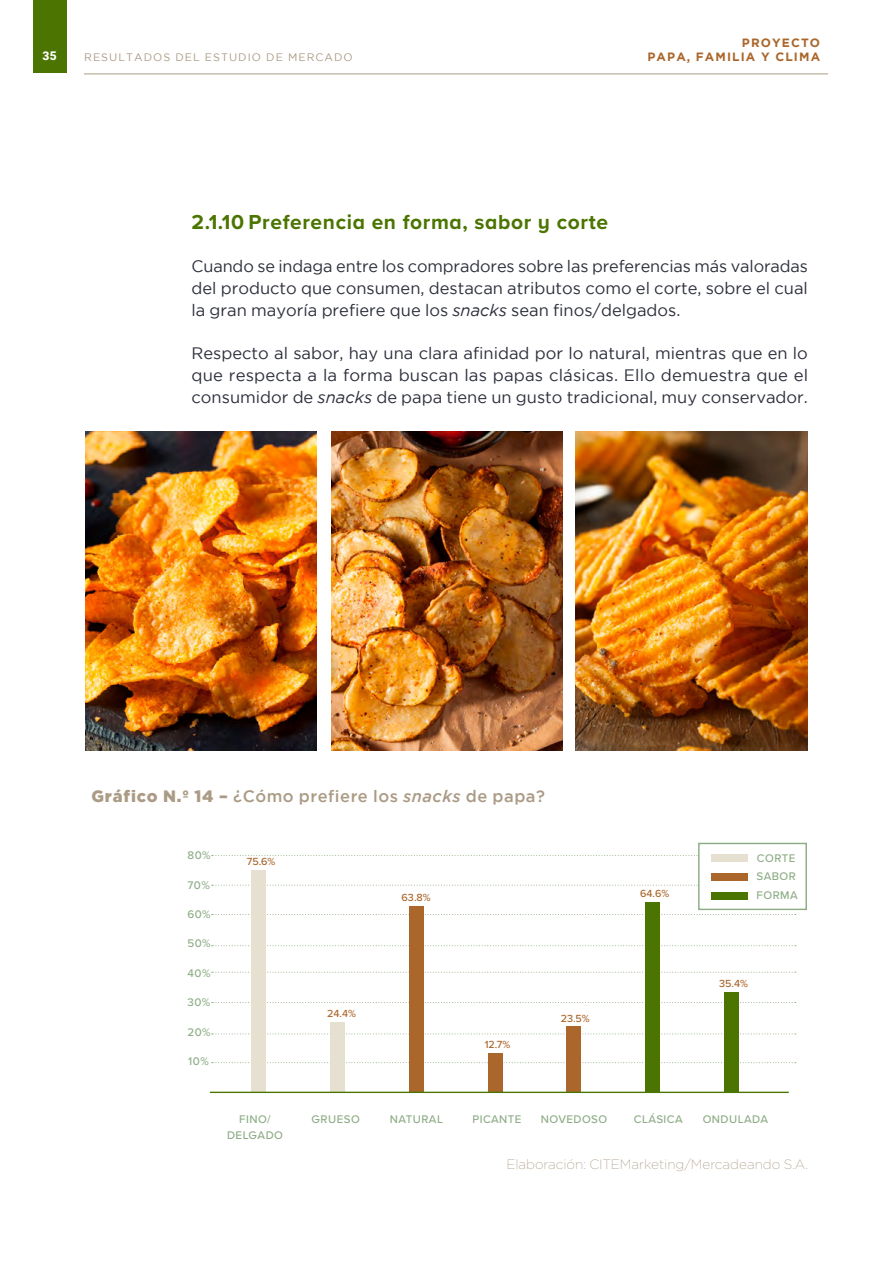
<style>
.page{position:relative;width:893px;height:1263px;background:#fff}
.page>*{position:absolute;margin:0;border:0;box-sizing:border-box;transform-origin:0 0}
.t1{font:700 21px "Proxima Nova A";letter-spacing:.03em;color:#4b7500}
.t2{font:16.5px/21.8px "Gotham";color:#2c2f3b;text-align:justify}
.t3{font:500 16.5px "Gotham";letter-spacing:.03em;color:#ab9b85}
.t4{font:200 13.5px "Gotham";color:#ab9b85}
.t5{font:700 12px "Gotham";letter-spacing:.095em;color:#aa662b}
.t6{font:900 12px "Roboto";color:#fff}
.t7{font:500 11.4px/18.5px "Proxima Nova A";letter-spacing:.04em;color:#8ead86}
.t8{font:10.8px "Gotham";letter-spacing:.095em;color:#ab9b85}
.t9{font:500 10.65px "Proxima Nova A";letter-spacing:-.005em;color:#aa662b}
.s1{font-style:italic}
.s2{font-weight:900}
</style>
<div class="page">
<img style="left:575px;top:432px;width:233px;height:318px">
<svg style="left:212px;top:855px;width:486px;height:1px"></svg>
<svg style="left:212px;top:972px;width:584px;height:1px"></svg>
<svg style="left:212px;top:945px;width:584px;height:1px"></svg>
<svg style="left:212px;top:914px;width:584px;height:1px"></svg>
<svg style="left:212px;top:885px;width:486px;height:1px"></svg>
<svg style="left:212px;top:1062px;width:584px;height:1px"></svg>
<svg style="left:212px;top:1033px;width:584px;height:1px"></svg>
<svg style="left:212px;top:1002px;width:584px;height:1px"></svg>
<div style="left:251px;top:870px;width:15px;height:222px;background:#e5e0d0"></div>
<div style="left:330px;top:1022px;width:14px;height:70px;background:#e5e0d0"></div>
<div style="left:409px;top:906px;width:14px;height:186px;background:#aa662b"></div>
<div style="left:488px;top:1053px;width:14px;height:39px;background:#aa662b"></div>
<div style="left:567px;top:1026px;width:14px;height:66px;background:#aa662b"></div>
<div style="left:646px;top:902px;width:14px;height:190px;background:#4b7500"></div>
<div style="left:724px;top:992px;width:15px;height:100px;background:#4b7500"></div>
<hr style="left:210px;top:1092px;width:579px;height:1px;background:#4b7500">
<div style="left:698px;top:843px;width:109px;height:67px;border:1px solid #8ead86"></div>
<div style="left:712px;top:854px;width:36px;height:7px;background:#e5e0d0"></div>
<div style="left:712px;top:873px;width:36px;height:8px;background:#aa662b"></div>
<div style="left:712px;top:892px;width:36px;height:8px;background:#4b7500"></div>
<img style="left:331px;top:432px;width:232px;height:318px">
<img style="left:85px;top:432px;width:232px;height:318px">
<div style="left:33px;top:0;width:34px;height:73px;background:#4b7500"></div>
<hr style="left:84px;top:74px;width:744px;height:1px;background:#ab9b85">
<p class="t5" style="left:742px;top:36px;width:80px">PROYECTO</p>
<p class="t6" style="left:42px;top:47px;width:16px">35</p>
<p class="t8" style="left:84px;top:51px;width:270px">RESULTADOS DEL ESTUDIO DE MERCADO</p>
<p class="t5" style="left:647px;top:50px;width:174px">PAPA, FAMILIA Y CLIMA</p>
<p class="t1" style="left:192px;top:206px;width:418px">2.1.10 Preferencia en forma, sabor y corte</p>
<p class="t2" style="left:192px;top:255px;width:618px">Cuando se indaga entre los compradores sobre las preferencias más valoradas del producto que consumen, destacan atributos como el corte, sobre el cual la gran mayoría prefiere que los <span class="s1">snacks</span> sean finos/delgados.</p>
<p class="t2" style="left:192px;top:342px;width:618px">Respecto al sabor, hay una clara afinidad por lo natural, mientras que en lo que respecta a la forma buscan las papas clásicas. Ello demuestra que el consumidor de <span class="s1">snacks</span> de papa tiene un gusto tradicional, muy conservador.</p>
<p class="t3" style="left:91px;top:786px;width:455px"><span class="s2">Gráfico N.º 14 –</span> ¿Cómo prefiere los <span class="s1">snacks</span> de papa?</p>
<p class="t7" style="left:188px;top:846px;width:25px">80%</p>
<p class="t7" style="left:188px;top:875px;width:24px">70%</p>
<p class="t7" style="left:188px;top:904px;width:25px">60%</p>
<p class="t7" style="left:188px;top:934px;width:25px">50%</p>
<p class="t7" style="left:188px;top:963px;width:24px">40%</p>
<p class="t7" style="left:188px;top:993px;width:24px">30%</p>
<p class="t7" style="left:188px;top:1022px;width:25px">20%</p>
<p class="t7" style="left:188px;top:1051px;width:22px">10%</p>
<p class="t9" style="left:247px;top:854px;width:30px">75.6%</p>
<p class="t9" style="left:327px;top:1005px;width:30px">24.4%</p>
<p class="t9" style="left:402px;top:890px;width:31px">63.8%</p>
<p class="t9" style="left:485px;top:1036px;width:27px">12.7%</p>
<p class="t9" style="left:561px;top:1010px;width:31px">23.5%</p>
<p class="t9" style="left:640px;top:885px;width:31px">64.6%</p>
<p class="t7" style="left:757px;top:848px;width:43px">CORTE<br>SABOR<br>FORMA</p>
<p class="t9" style="left:719px;top:975px;width:30px">35.4%</p>
<p class="t7" style="left:239px;top:1110px;width:33px">FINO/</p>
<p class="t7" style="left:312px;top:1110px;width:50px">GRUESO</p>
<p class="t7" style="left:390px;top:1110px;width:55px">NATURAL</p>
<p class="t7" style="left:472px;top:1110px;width:51px">PICANTE</p>
<p class="t7" style="left:541px;top:1110px;width:68px">NOVEDOSO</p>
<p class="t7" style="left:634px;top:1110px;width:50px">CLÁSICA</p>
<p class="t7" style="left:703px;top:1110px;width:67px">ONDULADA</p>
<p class="t7" style="left:227px;top:1125px;width:57px">DELGADO</p>
<p class="t4" style="left:506px;top:1157px;width:303px">Elaboración: CITEMarketing/Mercadeando S.A.</p>
</div>
